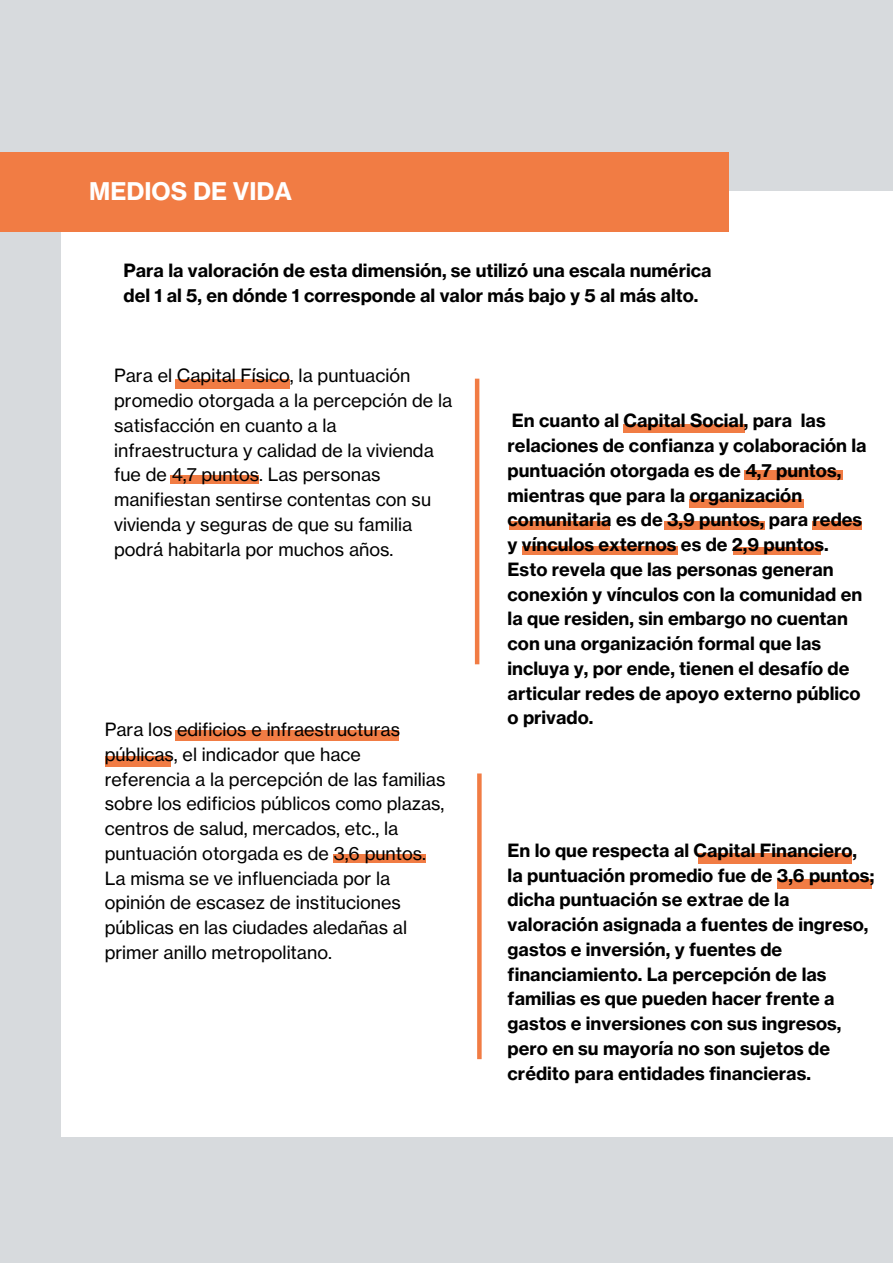
<style>
.page{position:relative;width:893px;height:1264px;background:#fff}
.page>*{position:absolute;margin:0;border:0;box-sizing:border-box;transform-origin:0 0}
.t1{font:24px "N Haas Grotesk TX Pro 75 Bd";color:#fff}
.t2{font:18px/24.8px "N Haas Grotesk TX Pro 75 Bd";color:#000}
.t3{font:18px/24.8px "N Haas Grotesk TX Pro 55 Rg";color:#000}
</style>
<div class="page">
<div style="left:0;top:0;width:892px;height:1262px;background:#d7dadd"></div>
<div style="left:62px;top:191px;width:830px;height:946px;background:#fff"></div>
<div style="left:0;top:152px;width:728px;height:79px;background:#f17c44"></div>
<hr style="left:475px;top:378px;width:4px;height:286px;background:#f17c44">
<svg style="left:477px;top:773px;width:4px;height:286px"></svg>
<div style="left:175px;top:379px;width:115px;height:9px;background:#f17c44"></div>
<div style="left:170px;top:475px;width:89px;height:9px;background:#f17c44"></div>
<div style="left:175px;top:730px;width:224px;height:10px;background:#f17c44"></div>
<div style="left:733px;top:547px;width:87px;height:8px;background:#f17c44"></div>
<div style="left:522px;top:546px;width:156px;height:9px;background:#f17c44"></div>
<div style="left:812px;top:521px;width:49px;height:8px;background:#f17c44"></div>
<div style="left:664px;top:521px;width:101px;height:8px;background:#f17c44"></div>
<div style="left:509px;top:521px;width:100px;height:8px;background:#f17c44"></div>
<div style="left:689px;top:499px;width:114px;height:8px;background:#f17c44"></div>
<div style="left:744px;top:470px;width:98px;height:10px;background:#f17c44"></div>
<div style="left:622px;top:424px;width:122px;height:9px;background:#f17c44"></div>
<div style="left:105px;top:756px;width:65px;height:10px;background:#f17c44"></div>
<div style="left:333px;top:854px;width:92px;height:9px;background:#f17c44"></div>
<div style="left:698px;top:853px;width:154px;height:10px;background:#f17c44"></div>
<div style="left:776px;top:878px;width:95px;height:10px;background:#f17c44"></div>
<p class="t1" style="left:89px;top:176px;width:204px">MEDIOS DE VIDA</p>
<p class="t2" style="left:123px;top:258px;width:589px">Para la valoración de esta dimensión, se utilizó una escala numérica del 1 al 5, en dónde 1 corresponde al valor más bajo y 5 al más alto.</p>
<p class="t3" style="left:114px;top:363px;width:339px">Para el Capital Físico, la puntuación promedio otorgada a la percepción de la satisfacción en cuanto a la infraestructura y calidad de la vivienda fue de 4,7 puntos. Las personas manifiestan sentirse contentas con su vivienda y seguras de que su familia podrá habitarla por muchos años.</p>
<p class="t3" style="left:105px;top:717px;width:342px">Para los edificios e infraestructuras públicas, el indicador que hace referencia a la percepción de las familias sobre los edificios públicos como plazas, centros de salud, mercados, etc., la puntuación otorgada es de 3,6 puntos.<br>La misma se ve influenciada por la opinión de escasez de instituciones públicas en las ciudades aledañas al primer anillo metropolitano.</p>
<p class="t2" style="left:507px;top:408px;width:360px">En cuanto al Capital Social, para las relaciones de confianza y colaboración la puntuación otorgada es de 4,7 puntos, mientras que para la organización comunitaria es de 3,9 puntos, para redes y vínculos externos es de 2,9 puntos.<br>Esto revela que las personas generan conexión y vínculos con la comunidad en la que residen, sin embargo no cuentan con una organización formal que las incluya y, por ende, tienen el desafío de articular redes de apoyo externo público o privado.</p>
<p class="t2" style="left:507px;top:838px;width:368px">En lo que respecta al Capital Financiero, la puntuación promedio fue de 3,6 puntos; dicha puntuación se extrae de la valoración asignada a fuentes de ingreso, gastos e inversión, y fuentes de financiamiento. La percepción de las familias es que pueden hacer frente a gastos e inversiones con sus ingresos, pero en su mayoría no son sujetos de crédito para entidades financieras.</p>
</div>
